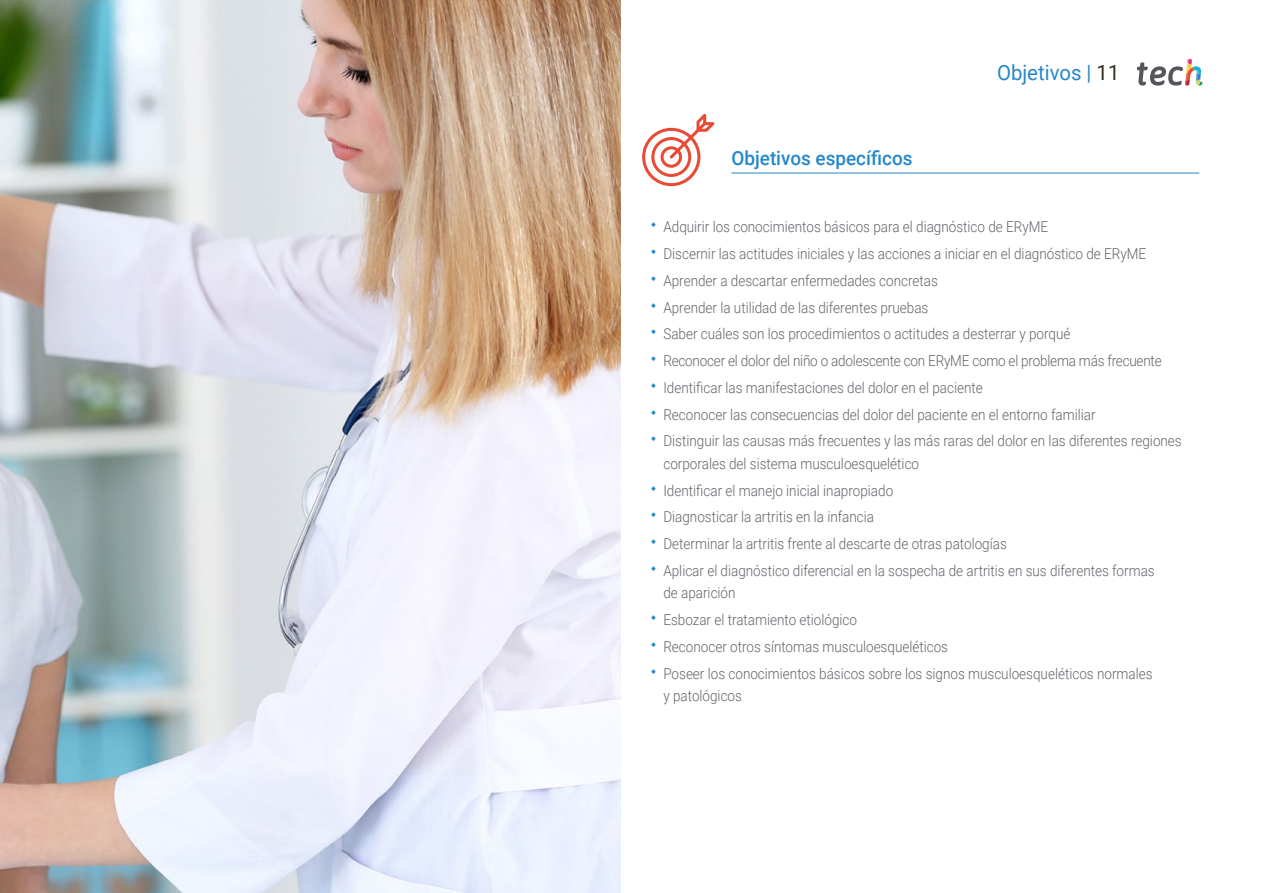
<style>
.page{position:relative;width:1263px;height:893px;background:#fff}
.page>*{position:absolute;margin:0;border:0;box-sizing:border-box;transform-origin:0 0}
.t1{font:21px "Roboto";color:#2488c9}
.t2{font:500 19.5px "Roboto";color:#2488c9}
.t3{font:300 15px/26.7px "Roboto";color:#61646a;scale:.9 1}
.s1{color:#312e20}
</style>
<div class="page">
<img style="left:0;top:0;width:621px;height:893px">
<hr style="left:731px;top:173px;width:468px;height:1px;background:#2488c9">
<svg style="left:642px;top:114px;width:72px;height:72px"></svg>
<svg style="left:1137px;top:59px;width:65px;height:27px"></svg>
<h2 class="t2" style="left:731px;top:144px;width:183px">Objetivos específicos</h2>
<h1 class="t1" style="left:997px;top:57px;width:124px">Objetivos | <span class="s1">11</span></h1>
<p class="t3" style="left:663px;top:213px;width:577px">Adquirir los conocimientos básicos para el diagnóstico de ERyME<br>Discernir las actitudes iniciales y las acciones a iniciar en el diagnóstico de ERyME Aprender a descartar enfermedades concretas<br>Aprender la utilidad de las diferentes pruebas<br>Saber cuáles son los procedimientos o actitudes a desterrar y porqué<br>Reconocer el dolor del niño o adolescente con ERyME como el problema más frecuente Identificar las manifestaciones del dolor en el paciente<br>Reconocer las consecuencias del dolor del paciente en el entorno familiar<br>Distinguir las causas más frecuentes y las más raras del dolor en las diferentes regiones</p>
<p class="t3" style="left:663px;top:450px;width:547px">corporales del sistema musculoesquelético<br>Identificar el manejo inicial inapropiado<br>Diagnosticar la artritis en la infancia<br>Determinar la artritis frente al descarte de otras patologías<br>Aplicar el diagnóstico diferencial en la sospecha de artritis en sus diferentes formas</p>
<p class="t3" style="left:663px;top:579px;width:545px">de aparición<br>Esbozar el tratamiento etiológico<br>Reconocer otros síntomas musculoesqueléticos<br>Poseer los conocimientos básicos sobre los signos musculoesqueléticos normales</p>
<p class="t3" style="left:663px;top:682px;width:89px">y patológicos</p>
</div>
